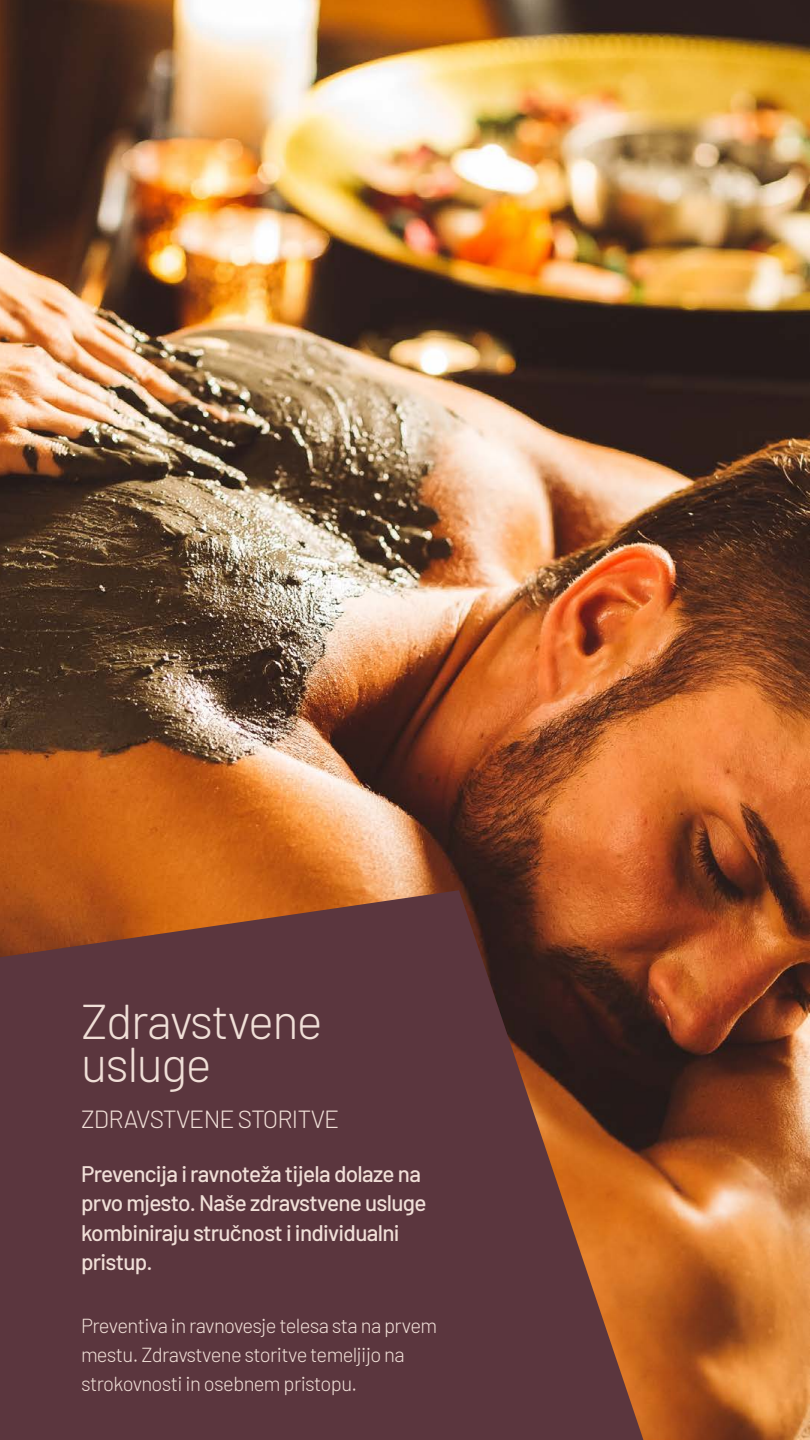
<style>
.page{position:relative;width:810px;height:1440px;background:#fff}
.page>*{position:absolute;margin:0;border:0;box-sizing:border-box;transform-origin:0 0}
.t1{font:300 48.75px/43.5px "Barlow";letter-spacing:-.03em;color:#f0dfd7}
.t2{font:300 24.75px "Barlow";letter-spacing:-.03em;color:#f0dfd7}
.t3{font:500 22.5px/29.2px "Barlow";letter-spacing:-.03em;color:#f0dfd7}
.t4{font:300 20.25px/29.2px "Barlow";letter-spacing:-.03em;color:#f0dfd7}
</style>
<div class="page">
<img style="left:0;top:0;width:810px;height:1440px">
<svg style="left:0;top:890px;width:643px;height:550px;background:#633937"></svg>
<h1 class="t1" style="left:81px;top:996px;width:243px">Zdravstvene usluge</h1>
<p class="t2" style="left:81px;top:1102px;width:260px">ZDRAVSTVENE STORITVE</p>
<p class="t3" style="left:81px;top:1157px;width:347px">Prevencija i ravnoteža tijela dolaze na prvo mjesto. Naše zdravstvene usluge kombiniraju stručnost i individualni pristup.</p>
<p class="t4" style="left:81px;top:1309px;width:358px">Preventiva in ravnovesje telesa sta na prvem mestu. Zdravstvene storitve temeljijo na strokovnosti in osebnem pristopu.</p>
</div>
